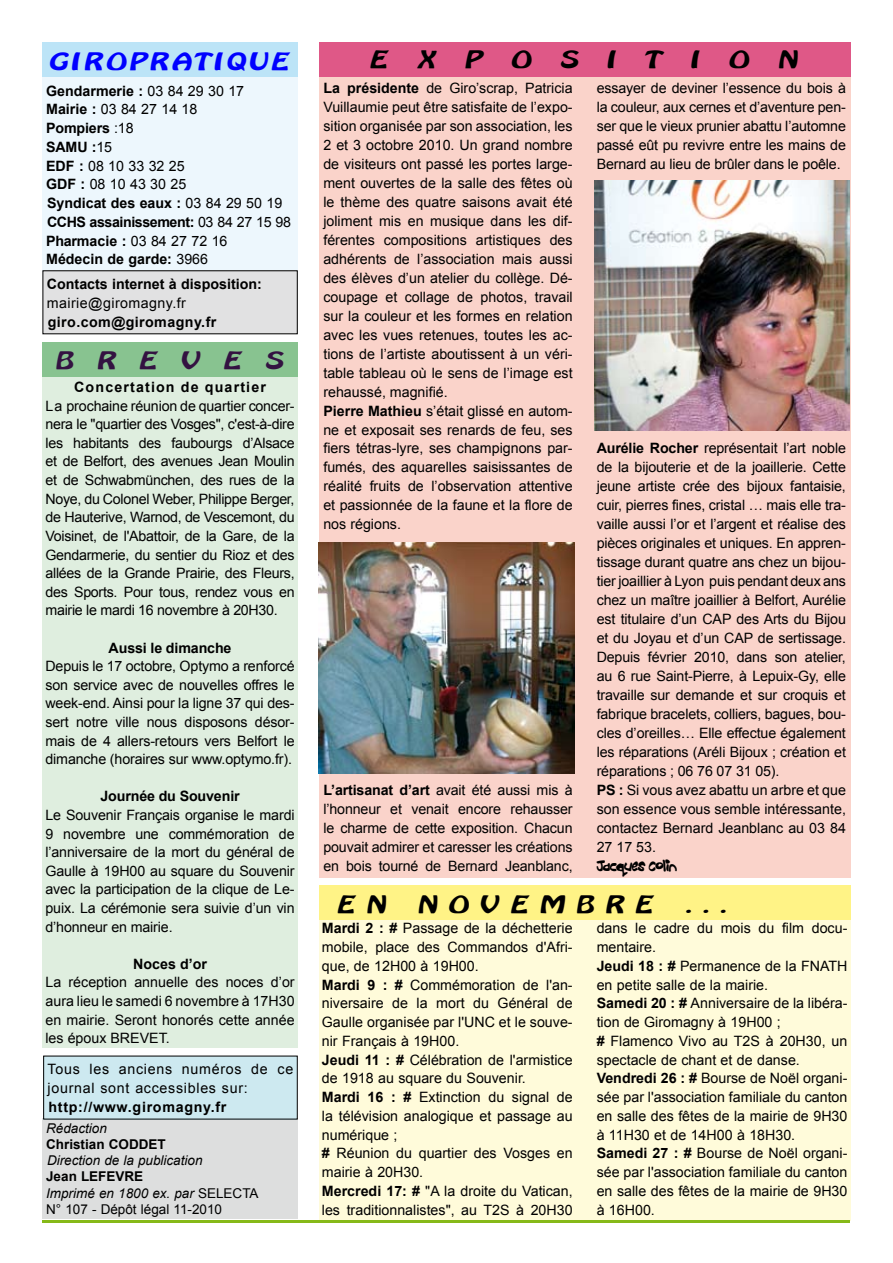
<style>
.page{position:relative;width:893px;height:1263px;background:#fff}
.page>*{position:absolute;margin:0;border:0;box-sizing:border-box;transform-origin:0 0}
.t1{font:21px "BATAVIA";letter-spacing:.59em;color:#000}
.t2{font:21px "BATAVIA";letter-spacing:.2em;color:#00f}
.t3{font:21px "BATAVIA";color:#331241}
.t4{font:14.25px/18.9px "Arial";color:#000;text-align:justify}
.t5{font:700 14.25px/18.8px "Arial";color:#000}
.t6{font:14.25px/18.8px "Arial";letter-spacing:.05em;color:#000}
.t7{font:700 14.25px "Arial";letter-spacing:.05em;color:#000}
.t8{font:700 14.25px "Arial";letter-spacing:.08em;color:#000}
.t9{font:700 14.25px "Arial";letter-spacing:.03em;color:#000}
.t10{font:14.25px "Arial";letter-spacing:.03em;color:#000}
.t11{font:14.25px "Croobie";letter-spacing:-.01em;color:#000}
.t12{font:13.5px/16.2px "Arial";color:#000}
.t13{font:italic 13.5px "Arial";color:#000}
.t14{font:700 13.5px "Arial";color:#000}
.s1{font-weight:400}
.s2{font-weight:700}
.s3{font-style:italic}
</style>
<div class="page">
<div style="left:43px;top:76px;width:255px;height:196px;background:#edf7fd"></div>
<div style="left:43px;top:271px;width:254px;height:63px;background:#e1e1e2"></div>
<div style="left:43px;top:1118px;width:255px;height:101px;background:#dddede"></div>
<div style="left:319px;top:918px;width:531px;height:302px;background:#fffbda"></div>
<div style="left:43px;top:43px;width:255px;height:34px;background:#bce4f7"></div>
<div style="left:44px;top:1056px;width:253px;height:63px;background:#cde9f0"></div>
<hr style="left:43px;top:1220px;width:807px;height:3px;background:#86b918">
<div style="left:319px;top:885px;width:531px;height:34px;background:#fff386"></div>
<div style="left:319px;top:77px;width:531px;height:801px;background:#fad3ca"></div>
<div style="left:319px;top:43px;width:531px;height:34px;background:#df5887"></div>
<div style="left:43px;top:376px;width:255px;height:672px;background:#dfeedf"></div>
<div style="left:43px;top:342px;width:255px;height:34px;background:#88c390"></div>
<img style="left:594px;top:181px;width:255px;height:249px">
<img style="left:319px;top:542px;width:255px;height:231px">
<h1 class="t2" style="left:51px;top:46px;width:221px">GIR OPRA TIQUE</h1>
<p class="t5" style="left:46px;top:82px;width:246px">Gendarmerie : <span class="s1">03 84 29 30 17<br></span>Mairie : <span class="s1">03 84 27 14 18<br></span>Pompiers <span class="s1">:18<br></span>SAMU :<span class="s1">15<br></span>EDF : <span class="s1">08 10 33 32 25<br></span>GDF : <span class="s1">08 10 43 30 25<br></span>Syndicat des eaux : <span class="s1">03 84 29 50 19<br></span>CCHS assainissement: <span class="s1">03 84 27 15 98<br></span>Pharmacie : <span class="s1">03 84 27 72 16<br></span>Médecin de garde: <span class="s1">3966</span></p>
<p class="t5" style="left:47px;top:275px;width:216px">Contacts internet à disposition:</p>
<p class="t10" style="left:47px;top:293px;width:141px">mairie@giromagny.fr</p>
<p class="t9" style="left:48px;top:312px;width:170px">giro.com@giromagny.fr</p>
<h1 class="t3" style="left:57px;top:345px;width:73px">B RE</h1>
<h1 class="t3" style="left:182px;top:345px;width:102px">VES</h1>
<p class="t8" style="left:74px;top:378px;width:193px">Concertation de quartier</p>
<p class="t4" style="left:45px;top:396px;width:251px">La prochaine réunion de quartier concer&shy;nera le "quartier des Vosges", c'est-à-dire les habitants des faubourgs d’Alsace et de Belfort, des avenues Jean Moulin et de Schwabmünchen, des rues de la Noye, du Colonel Weber, Philippe Berger, de Hauterive, Warnod, de Vescemont, du Voisinet, de l'Abattoir, de la Gare, de la Gendarmerie, du sentier du Rioz et des allées de la Grande Prairie, des Fleurs, des Sports. Pour tous, rendez vous en mairie le mardi 16 novembre à 20H30.</p>
<p class="t5" style="left:109px;top:638px;width:124px">Aussi le dimanche</p>
<p class="t4" style="left:45px;top:657px;width:251px">Depuis le 17 octobre, Optymo a renforcé son service avec de nouvelles offres le week-end. Ainsi pour la ligne 37 qui des&shy;sert notre ville nous disposons désor&shy;mais de 4 allers-retours vers Belfort le dimanche (horaires sur www.optymo.fr).</p>
<p class="t5" style="left:100px;top:787px;width:141px">Journée du Souvenir</p>
<p class="t4" style="left:45px;top:806px;width:251px">Le Souvenir Français organise le mardi 9 novembre une commémoration de l’anniversaire de la mort du général de Gaulle à 19H00 au square du Souvenir avec la participation de la clique de Le&shy;puix. La cérémonie sera suivie d’un vin d’honneur en mairie.</p>
<p class="t5" style="left:133px;top:955px;width:75px">Noces d’or</p>
<p class="t4" style="left:45px;top:973px;width:251px">La réception annuelle des noces d’or aura lieu le samedi 6 novembre à 17H30 en mairie. Seront honorés cette année les époux BREVET.</p>
<p class="t6" style="left:48px;top:1060px;width:247px">Tous les anciens numéros de ce journal sont accessibles sur:</p>
<p class="t7" style="left:48px;top:1097px;width:179px">http://www.giromagny.fr</p>
<p class="t13" style="left:46px;top:1119px;width:62px">Rédaction</p>
<p class="t14" style="left:46px;top:1135px;width:121px">Christian CODDET</p>
<p class="t13" style="left:47px;top:1152px;width:157px">Direction de la publication</p>
<p class="t12" style="left:46px;top:1168px;width:214px"><span class="s2">Jean LEFEVRE<br></span><span class="s3">Imprimé en 1800 ex. par</span> SELECTA<br>N° 107 - Dépôt légal 11-2010</p>
<h1 class="t1" style="left:372px;top:44px;width:20px">E</h1>
<h1 class="t1" style="left:418px;top:44px;width:20px">X</h1>
<h1 class="t1" style="left:467px;top:44px;width:17px">P</h1>
<h1 class="t1" style="left:512px;top:44px;width:21px">O</h1>
<h1 class="t1" style="left:562px;top:44px;width:18px">S</h1>
<h1 class="t1" style="left:608px;top:44px;width:10px">I</h1>
<h1 class="t1" style="left:647px;top:44px;width:17px">T</h1>
<h1 class="t1" style="left:692px;top:44px;width:10px">I</h1>
<h1 class="t1" style="left:730px;top:44px;width:21px">O</h1>
<h1 class="t1" style="left:779px;top:44px;width:20px">N</h1>
<p class="t4" style="left:323px;top:79px;width:251px;text-align:left"><span class="s2">La présidente</span> de Giro’scrap, Patricia Vuillaumie peut être satisfaite de l’expo&shy;sition organisée par son association, les 2 et 3 octobre 2010. Un grand nombre de visiteurs ont passé les portes large&shy;ment ouvertes de la salle des fêtes où le thème des quatre saisons avait été joliment mis en musique dans les dif&shy;férentes compositions artistiques des adhérents de l’association mais aussi des élèves d’un atelier du collège. Dé&shy;coupage et collage de photos, travail sur la couleur et les formes en relation avec les vues retenues, toutes les ac&shy;tions de l’artiste aboutissent à un véri&shy;table tableau où le sens de l’image est rehaussé, magnifié.<br><span class="s2">Pierre Mathieu</span> s’était glissé en autom&shy;ne et exposait ses renards de feu, ses fiers tétras-lyre, ses champignons par&shy;fumés, des aquarelles saisissantes de réalité fruits de l’observation attentive et passionnée de la faune et la flore de nos régions.</p>
<p class="t4" style="left:323px;top:781px;width:251px"><span class="s2">L’artisanat d’art</span> avait été aussi mis à l’honneur et venait encore rehausser le charme de cette exposition. Chacun pouvait admirer et caresser les créations en bois tourné de Bernard Jeanblanc,</p>
<p class="t4" style="left:597px;top:79px;width:251px">essayer de deviner l’essence du bois à la couleur, aux cernes et d’aventure pen&shy;ser que le vieux prunier abattu l’automne passé eût pu revivre entre les mains de Bernard au lieu de brûler dans le poêle.</p>
<p class="t4" style="left:597px;top:439px;width:251px;text-align:left"><span class="s2">Aurélie Rocher</span> représentait l’art noble de la bijouterie et de la joaillerie. Cette jeune artiste crée des bijoux fantaisie, cuir, pierres fines, cristal … mais elle tra&shy;vaille aussi l’or et l’argent et réalise des pièces originales et uniques. En appren&shy;tissage durant quatre ans chez un bijou&shy;tier joaillier à Lyon puis pendant deux ans chez un maître joaillier à Belfort, Aurélie est titulaire d’un CAP des Arts du Bijou et du Joyau et d’un CAP de sertissage.<br>Depuis février 2010, dans son atelier, au 6 rue Saint-Pierre, à Lepuix-Gy, elle travaille sur demande et sur croquis et fabrique bracelets, colliers, bagues, bou&shy;cles d’oreilles… Elle effectue également les réparations (Aréli Bijoux ; création et réparations ; 06 76 07 31 05).<br><span class="s2">PS :</span> Si vous avez abattu un arbre et que son essence vous semble intéressante, contactez Bernard Jeanblanc au 03 84<br>27 17 53.</p>
<p class="t11" style="left:597px;top:858px;width:81px">Jacques Colin</p>
<h1 class="t1" style="left:339px;top:888px;width:49px">E N</h1>
<h1 class="t1" style="left:419px;top:888px;width:213px">NOVEMBRE</h1>
<h1 class="t1" style="left:686px;top:888px;width:41px">...</h1>
<p class="t4" style="left:322px;top:919px;width:252px;text-align:left"><span class="s2">Mardi 2 : #</span> Passage de la déchetterie mobile, place des Commandos d'Afri&shy;que, de 12H00 à 19H00.<br><span class="s2">Mardi 9 : #</span> Commémoration de l'an&shy;niversaire de la mort du Général de<br>Gaulle organisée par l'UNC et le souve&shy;nir Français à 19H00.<br><span class="s2">Jeudi 11 : #</span> Célébration de l'armistice de 1918 au square du Souvenir.<br><span class="s2">Mardi 16 : #</span> Extinction du signal de la télévision analogique et passage au numérique ;<br><span class="s2">#</span> Réunion du quartier des Vosges en mairie à 20H30.<br><span class="s2">Mercredi 17: #</span> "A la droite du Vatican, les traditionnalistes", au T2S à 20H30</p>
<p class="t4" style="left:597px;top:919px;width:252px;text-align:left">dans le cadre du mois du film docu&shy;mentaire.<br><span class="s2">Jeudi 18 : #</span> Permanence de la FNATH en petite salle de la mairie.<br><span class="s2">Samedi 20 : #</span> Anniversaire de la libéra&shy;tion de Giromagny à 19H00 ;<br><span class="s2">#</span> Flamenco Vivo au T2S à 20H30, un spectacle de chant et de danse.<br><span class="s2">Vendredi 26 : #</span> Bourse de Noël organi&shy;sée par l'association familiale du canton en salle des fêtes de la mairie de 9H30 à 11H30 et de 14H00 à 18H30.<br><span class="s2">Samedi 27 : #</span> Bourse de Noël organi&shy;sée par l'association familiale du canton en salle des fêtes de la mairie de 9H30 à 16H00.</p>
</div>
